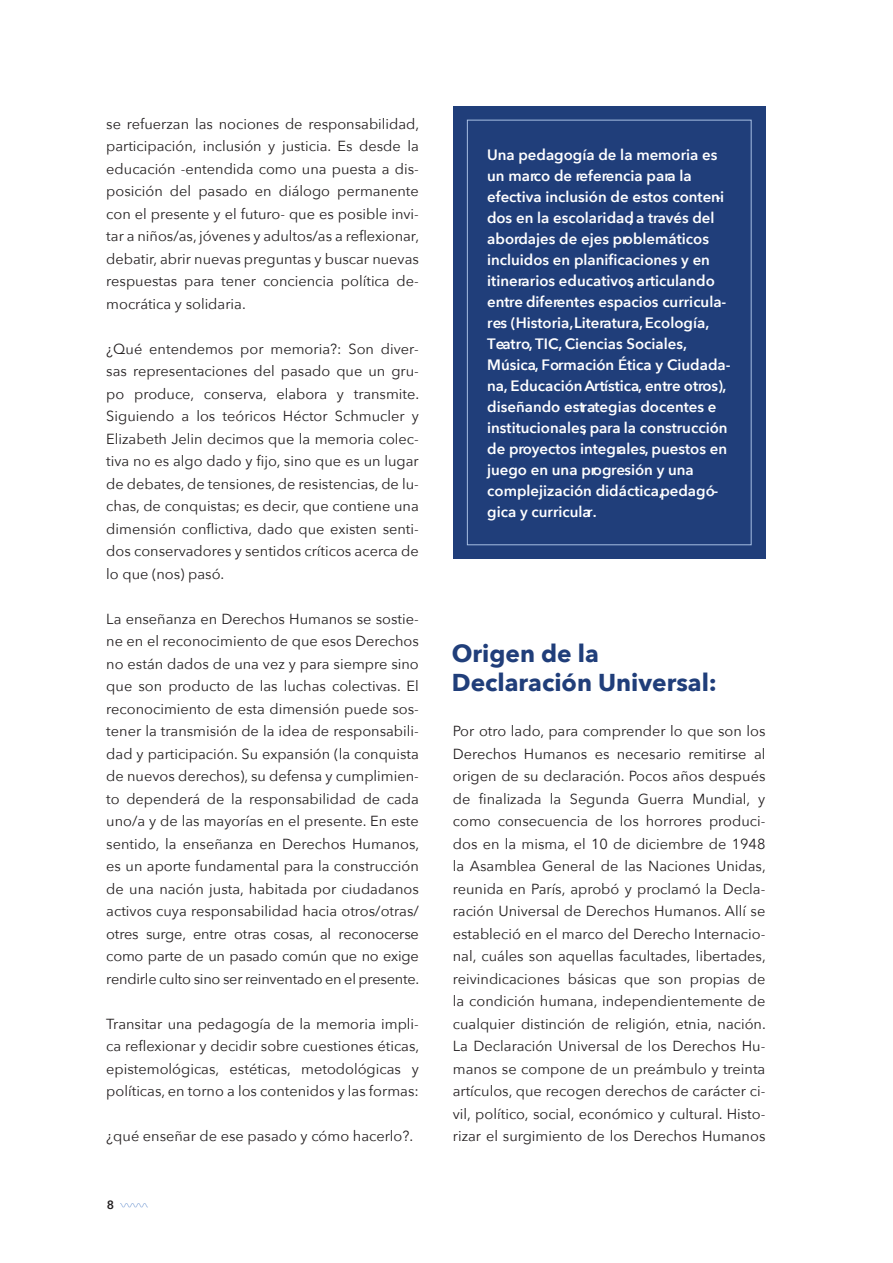
<style>
.page{position:relative;width:893px;height:1263px;background:#fff}
.page>*{position:absolute;margin:0;border:0;box-sizing:border-box;transform-origin:0 0}
.t1{font:700 24.45px/29.2px "Avenir Next";color:#203e7a}
.t2{font:600 15px/21px "Avenir Next";color:#fff}
.t3{font:14.55px/22.5px "Avenir Next";color:#231f20;text-align:justify}
.t4{font:600 12px "Avenir Next";color:#231f20}
</style>
<div class="page">
<svg style="left:120px;top:1203px;width:28px;height:4px"></svg>
<div style="left:453px;top:106px;width:313px;height:453px;background:#203e7a"></div>
<div style="left:467px;top:120px;width:284px;height:425px;border:1px solid #a7bfe3"></div>
<p class="t3" style="left:106px;top:112px;width:314px">se refuerzan las nociones de responsabilidad, participación, inclusión y justicia. Es desde la educación -entendida como una puesta a dis&shy;posición del pasado en diálogo permanente con el presente y el futuro- que es posible invi&shy;tar a niños/as, jóvenes y adultos/as a reflexionar, debatir, abrir nuevas preguntas y buscar nuevas respuestas para tener conciencia política de&shy;mocrática y solidaria.</p>
<p class="t3" style="left:106px;top:337px;width:314px">¿Qué entendemos por memoria?: Son diver&shy;sas representaciones del pasado que un gru&shy;po produce, conserva, elabora y transmite.<br>Siguiendo a los teóricos Héctor Schmucler y Elizabeth Jelin decimos que la memoria colec&shy;tiva no es algo dado y fijo, sino que es un lugar de debates, de tensiones, de resistencias, de lu&shy;chas, de conquistas; es decir, que contiene una dimensión conflictiva, dado que existen senti&shy;dos conservadores y sentidos críticos acerca de lo que (nos) pasó.</p>
<p class="t3" style="left:106px;top:607px;width:314px">La enseñanza en Derechos Humanos se sostie&shy;ne en el reconocimiento de que esos Derechos no están dados de una vez y para siempre sino que son producto de las luchas colectivas. El reconocimiento de esta dimensión puede sos&shy;tener la transmisión de la idea de responsabili&shy;dad y participación. Su expansión (la conquista de nuevos derechos), su defensa y cumplimien&shy;to dependerá de la responsabilidad de cada uno/a y de las mayorías en el presente. En este sentido, la enseñanza en Derechos Humanos, es un aporte fundamental para la construcción de una nación justa, habitada por ciudadanos activos cuya responsabilidad hacia otros/otras/ otres surge, entre otras cosas, al reconocerse como parte de un pasado común que no exige rendirle culto sino ser reinventado en el presente.</p>
<p class="t3" style="left:106px;top:1012px;width:314px">Transitar una pedagogía de la memoria impli&shy;ca reflexionar y decidir sobre cuestiones éticas, epistemológicas, estéticas, metodológicas y políticas, en torno a los contenidos y las formas:</p>
<p class="t3" style="left:106px;top:1125px;width:308px">¿qué enseñar de ese pasado y cómo hacerlo?.</p>
<p class="t4" style="left:107px;top:1197px;width:9px">8</p>
<p class="t2" style="left:487px;top:145px;width:245px">Una pedagogía de la memoria es un marco de referencia para la efectiva inclusión de estos conteni&shy;dos en la escolaridad, a través del abordajes de ejes problemáticos incluidos en planificaciones y en itinerarios educativos, articulando entre diferentes espacios curricula&shy;res (Historia,Literatura, Ecología, Teatro, TIC, Ciencias Sociales, Música, Formación Ética y Ciudada&shy;na, Educación Artística, entre otros), diseñando estrategias docentes e institucionales, para la construcción de proyectos integrales, puestos en juego en una progresión y una complejización didáctica,pedagó&shy;gica y curricular.</p>
<h1 class="t1" style="left:452px;top:638px;width:267px">Origen de la<br>Declaración Universal:</h1>
<p class="t3" style="left:453px;top:720px;width:314px">Por otro lado, para comprender lo que son los Derechos Humanos es necesario remitirse al origen de su declaración. Pocos años después de finalizada la Segunda Guerra Mundial, y como consecuencia de los horrores produci&shy;dos en la misma, el 10 de diciembre de 1948 la Asamblea General de las Naciones Unidas, reunida en París, aprobó y proclamó la Decla&shy;ración Universal de Derechos Humanos. Allí se estableció en el marco del Derecho Internacio&shy;nal, cuáles son aquellas facultades, libertades, reivindicaciones básicas que son propias de la condición humana, independientemente de cualquier distinción de religión, etnia, nación.<br>La Declaración Universal de los Derechos Hu&shy;manos se compone de un preámbulo y treinta artículos, que recogen derechos de carácter ci&shy;vil, político, social, económico y cultural. Histo&shy;rizar el surgimiento de los Derechos Humanos</p>
</div>
